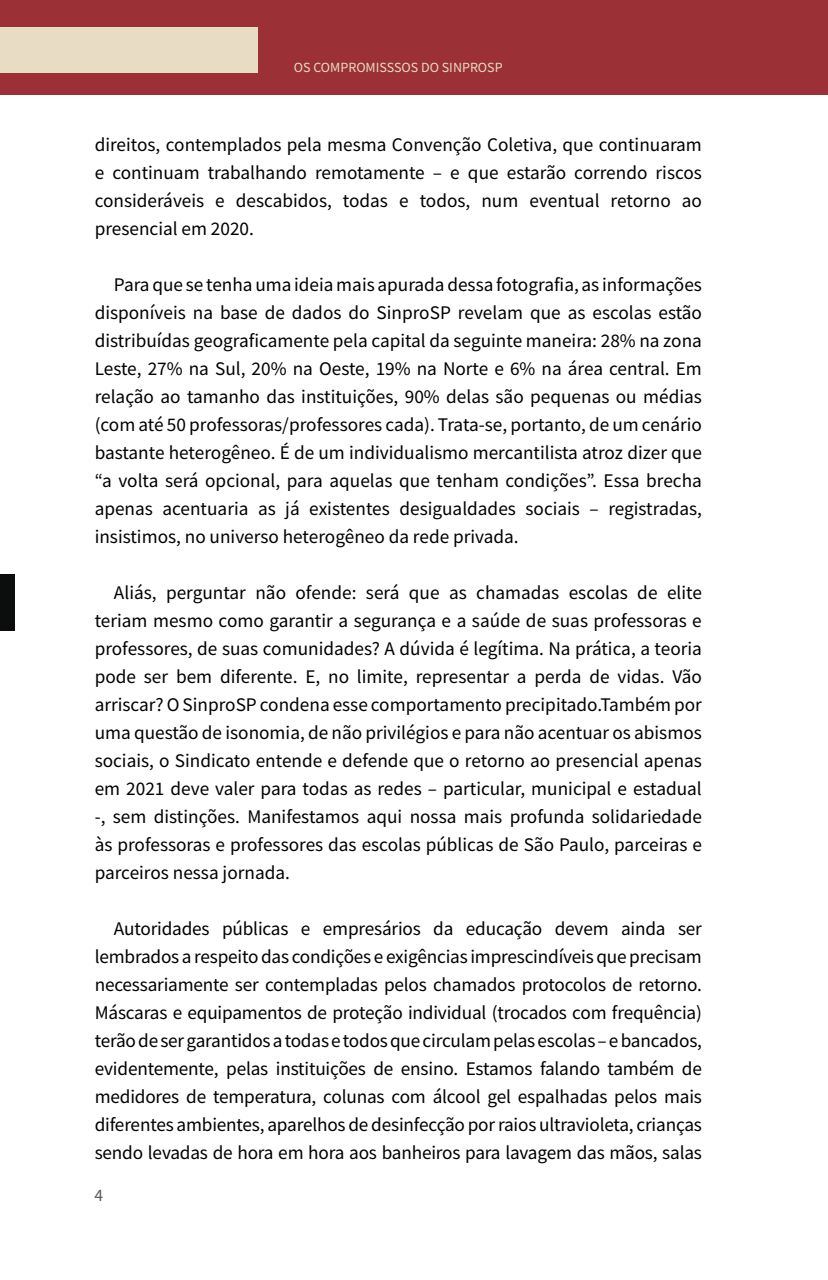
<style>
.page{position:relative;width:828px;height:1280px;background:#fff}
.page>*{position:absolute;margin:0;border:0;box-sizing:border-box;transform-origin:0 0}
.t1{font:19.25px/28px "Source Sans Pro";color:#000;text-align:justify}
.t2{font:17.5px "Source Sans Pro";color:#58595b}
.t3{font:14px "Source Sans Pro";color:#e9dcc5}
</style>
<div class="page">
<div style="left:0;top:0;width:828px;height:94px;background:#9b3036"></div>
<div style="left:0;top:27px;width:258px;height:46px;background:#e9dcc5"></div>
<div style="left:0;top:574px;width:14px;height:57px;background:#0c0e0e"></div>
<p class="t3" style="left:294px;top:58px;width:210px">OS COMPROMISSSOS DO SINPROSP</p>
<p class="t1" style="left:95px;top:130px;width:609px">direitos, contemplados pela mesma Convenção Coletiva, que continuaram e continuam trabalhando remotamente – e que estarão correndo riscos consideráveis e descabidos, todas e todos, num eventual retorno ao presencial em 2020.</p>
<p class="t1" style="left:95px;top:270px;width:609px;text-indent:19px">Para que se tenha uma ideia mais apurada dessa fotografia, as informações disponíveis na base de dados do SinproSP revelam que as escolas estão distribuídas geograficamente pela capital da seguinte maneira: 28% na zona Leste, 27% na Sul, 20% na Oeste, 19% na Norte e 6% na área central. Em relação ao tamanho das instituições, 90% delas são pequenas ou médias (com até 50 professoras/professores cada). Trata-se, portanto, de um cenário bastante heterogêneo. É de um individualismo mercantilista atroz dizer que “a volta será opcional, para aquelas que tenham condições”. Essa brecha apenas acentuaria as já existentes desigualdades sociais – registradas, insistimos, no universo heterogêneo da rede privada.</p>
<p class="t1" style="left:95px;top:578px;width:609px;text-indent:19px">Aliás, perguntar não ofende: será que as chamadas escolas de elite teriam mesmo como garantir a segurança e a saúde de suas professoras e professores, de suas comunidades? A dúvida é legítima. Na prática, a teoria pode ser bem diferente. E, no limite, representar a perda de vidas. Vão arriscar? O SinproSP condena esse comportamento precipitado.Também por uma questão de isonomia, de não privilégios e para não acentuar os abismos sociais, o Sindicato entende e defende que o retorno ao presencial apenas em 2021 deve valer para todas as redes – particular, municipal e estadual -, sem distinções. Manifestamos aqui nossa mais profunda solidariedade às professoras e professores das escolas públicas de São Paulo, parceiras e parceiros nessa jornada.</p>
<p class="t1" style="left:95px;top:914px;width:609px;text-indent:19px">Autoridades públicas e empresários da educação devem ainda ser lembrados a respeito das condições e exigências imprescindíveis que precisam necessariamente ser contempladas pelos chamados protocolos de retorno.<br>Máscaras e equipamentos de proteção individual (trocados com frequência) terão de ser garantidos a todas e todos que circulam pelas escolas – e bancados, evidentemente, pelas instituições de ensino. Estamos falando também de medidores de temperatura, colunas com álcool gel espalhadas pelos mais diferentes ambientes, aparelhos de desinfecção por raios ultravioleta, crianças sendo levadas de hora em hora aos banheiros para lavagem das mãos, salas</p>
<p class="t2" style="left:94px;top:1184px;width:10px">4</p>
</div>
